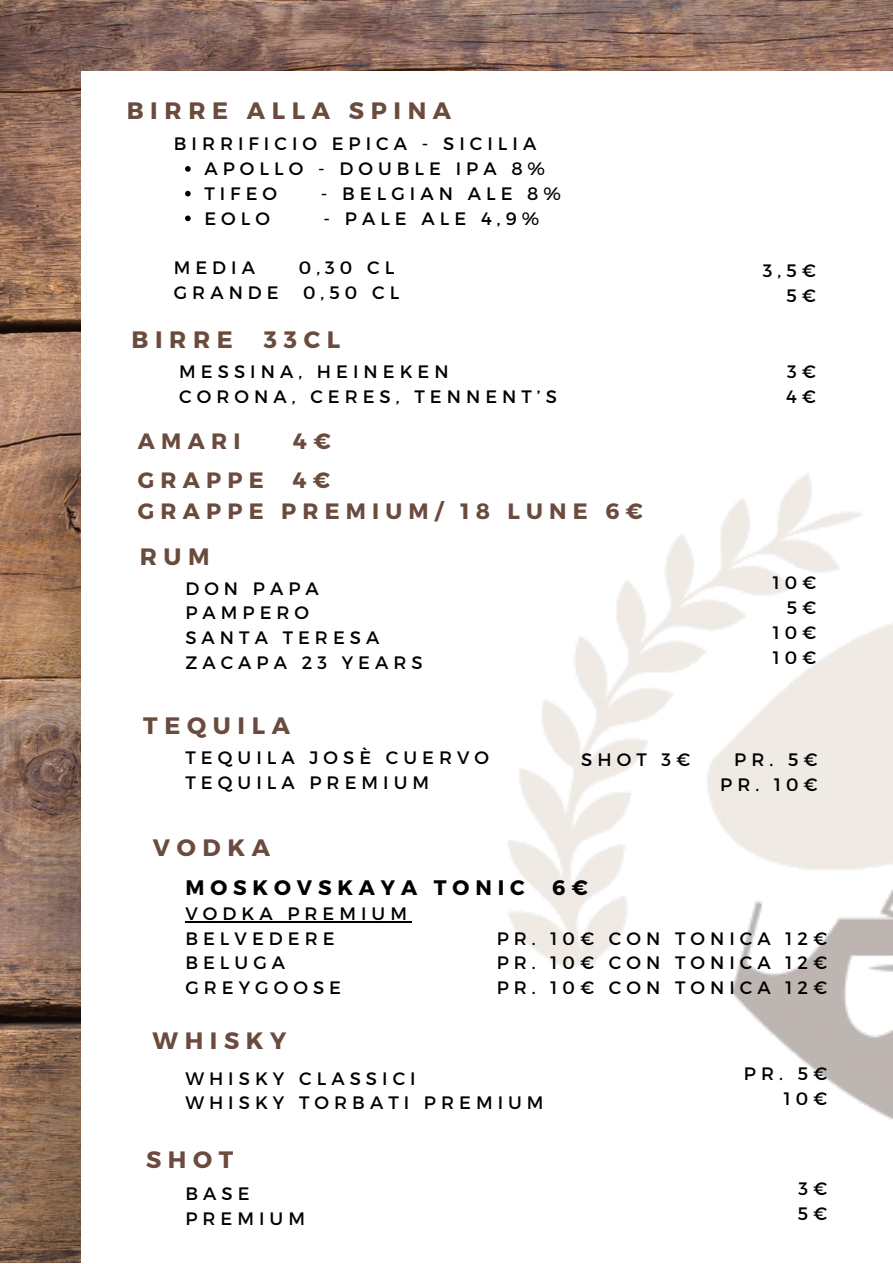
<style>
.page{position:relative;width:893px;height:1264px;background:#fff}
.page>*{position:absolute;margin:0;border:0;box-sizing:border-box;transform-origin:0 0}
.t1{font:700 23.7px "Montserrat";letter-spacing:.28em;color:#6a4b3d}
.t2{font:700 22.2px "Montserrat";letter-spacing:.28em;color:#6a4b3d}
.t3{font:700 21px "Montserrat";letter-spacing:.28em;color:#000}
.t4{font:18px/24.8px "Montserrat";letter-spacing:.28em;color:#000}
</style>
<div class="page">
<img style="left:0;top:0;width:892px;height:71px">
<img style="left:698px;top:22px;width:194px;height:49px">
<img style="left:0;top:22px;width:299px;height:1240px">
<div style="left:81px;top:71px;width:811px;height:1191px;background:#fff"></div>
<img style="left:391px;top:473px;width:501px;height:647px">
<hr style="left:185px;top:920px;width:227px;height:2px;background:#000">
<svg style="left:185px;top:166px;width:6px;height:6px"></svg>
<svg style="left:185px;top:191px;width:6px;height:5px"></svg>
<svg style="left:185px;top:215px;width:6px;height:6px"></svg>
<p class="t1" style="left:127px;top:95px;width:326px">BIRRE ALLA SPINA</p>
<p class="t4" style="left:174px;top:131px;width:364px">BIRRIFICIO EPICA - SICILIA</p>
<p class="t4" style="left:204px;top:155px;width:342px">APOLLO - DOUBLE IPA 8%</p>
<p class="t4" style="left:204px;top:180px;width:74px">TIFEO</p>
<p class="t4" style="left:321px;top:180px;width:242px">- BELGIAN ALE 8%</p>
<p class="t4" style="left:204px;top:205px;width:67px">EOLO</p>
<p class="t4" style="left:323px;top:205px;width:217px">- PALE ALE 4,9%</p>
<p class="t4" style="left:174px;top:254px;width:83px">MEDIA</p>
<p class="t4" style="left:299px;top:254px;width:97px">0,30 CL</p>
<p class="t4" style="left:174px;top:279px;width:106px">GRANDE</p>
<p class="t4" style="left:303px;top:279px;width:98px">0,50 CL</p>
<p class="t1" style="left:131px;top:324px;width:103px">BIRRE</p>
<p class="t1" style="left:264px;top:324px;width:78px">33CL</p>
<p class="t4" style="left:179px;top:359px;width:271px">MESSINA, HEINEKEN</p>
<p class="t4" style="left:179px;top:383px;width:379px">CORONA, CERES, TENNENT’S</p>
<p class="t2" style="left:138px;top:426px;width:104px">AMARI</p>
<p class="t2" style="left:293px;top:426px;width:39px">4 €</p>
<p class="t2" style="left:138px;top:466px;width:127px">GRAPPE</p>
<p class="t2" style="left:292px;top:466px;width:39px">4 €</p>
<p class="t2" style="left:138px;top:496px;width:506px">GRAPPE PREMIUM/ 18 LUNE 6€</p>
<p class="t1" style="left:140px;top:541px;width:71px">RUM</p>
<p class="t4" style="left:185px;top:575px;width:135px">DON PAPA</p>
<p class="t4" style="left:185px;top:599px;width:125px">PAMPERO</p>
<p class="t4" style="left:185px;top:624px;width:195px">SANTA TERESA</p>
<p class="t4" style="left:185px;top:649px;width:239px">ZACAPA 23 YEARS</p>
<p class="t1" style="left:143px;top:710px;width:148px">TEQUILA</p>
<p class="t4" style="left:762px;top:257px;width:55px">3,5€</p>
<p class="t4" style="left:786px;top:282px;width:31px">5 €</p>
<p class="t4" style="left:787px;top:359px;width:30px">3 €</p>
<p class="t4" style="left:786px;top:383px;width:32px">4 €</p>
<p class="t4" style="left:772px;top:570px;width:45px">10€</p>
<p class="t4" style="left:786px;top:594px;width:31px">5 €</p>
<p class="t4" style="left:772px;top:619px;width:45px">10€</p>
<p class="t4" style="left:772px;top:644px;width:45px">10€</p>
<p class="t4" style="left:185px;top:744px;width:305px">TEQUILA JOSÈ CUERVO</p>
<p class="t4" style="left:185px;top:769px;width:245px">TEQUILA PREMIUM</p>
<p class="t1" style="left:153px;top:832px;width:119px">VODKA</p>
<p class="t4" style="left:581px;top:746px;width:111px">SHOT 3€</p>
<p class="t4" style="left:734px;top:746px;width:85px">PR. 5€</p>
<p class="t4" style="left:720px;top:771px;width:99px">PR. 10€</p>
<p class="t3" style="left:185px;top:874px;width:341px">MOSKOVSKAYA TONIC</p>
<p class="t3" style="left:552px;top:874px;width:37px">6 €</p>
<p class="t4" style="left:185px;top:900px;width:223px">VODKA PREMIUM</p>
<p class="t4" style="left:185px;top:924px;width:151px">BELVEDERE</p>
<p class="t4" style="left:185px;top:949px;width:101px">BELUGA</p>
<p class="t4" style="left:185px;top:974px;width:157px">GREYGOOSE</p>
<p class="t4" style="left:496px;top:924px;width:332px">PR. 10€ CON TONICA 12€</p>
<p class="t4" style="left:496px;top:949px;width:332px">PR. 10€ CON TONICA 12€<br>PR. 10€ CON TONICA 12€</p>
<p class="t1" style="left:152px;top:1025px;width:135px">WHISKY</p>
<p class="t4" style="left:185px;top:1064px;width:232px">WHISKY CLASSICI</p>
<p class="t4" style="left:185px;top:1089px;width:360px">WHISKY TORBATI PREMIUM</p>
<p class="t1" style="left:146px;top:1143px;width:89px">SHOT</p>
<p class="t4" style="left:185px;top:1180px;width:66px">BASE</p>
<p class="t4" style="left:185px;top:1205px;width:121px">PREMIUM</p>
<p class="t4" style="left:743px;top:1060px;width:85px">PR. 5€</p>
<p class="t4" style="left:783px;top:1085px;width:45px">10€</p>
<p class="t4" style="left:798px;top:1175px;width:30px">3 €</p>
<p class="t4" style="left:797px;top:1199px;width:31px">5 €</p>
</div>
